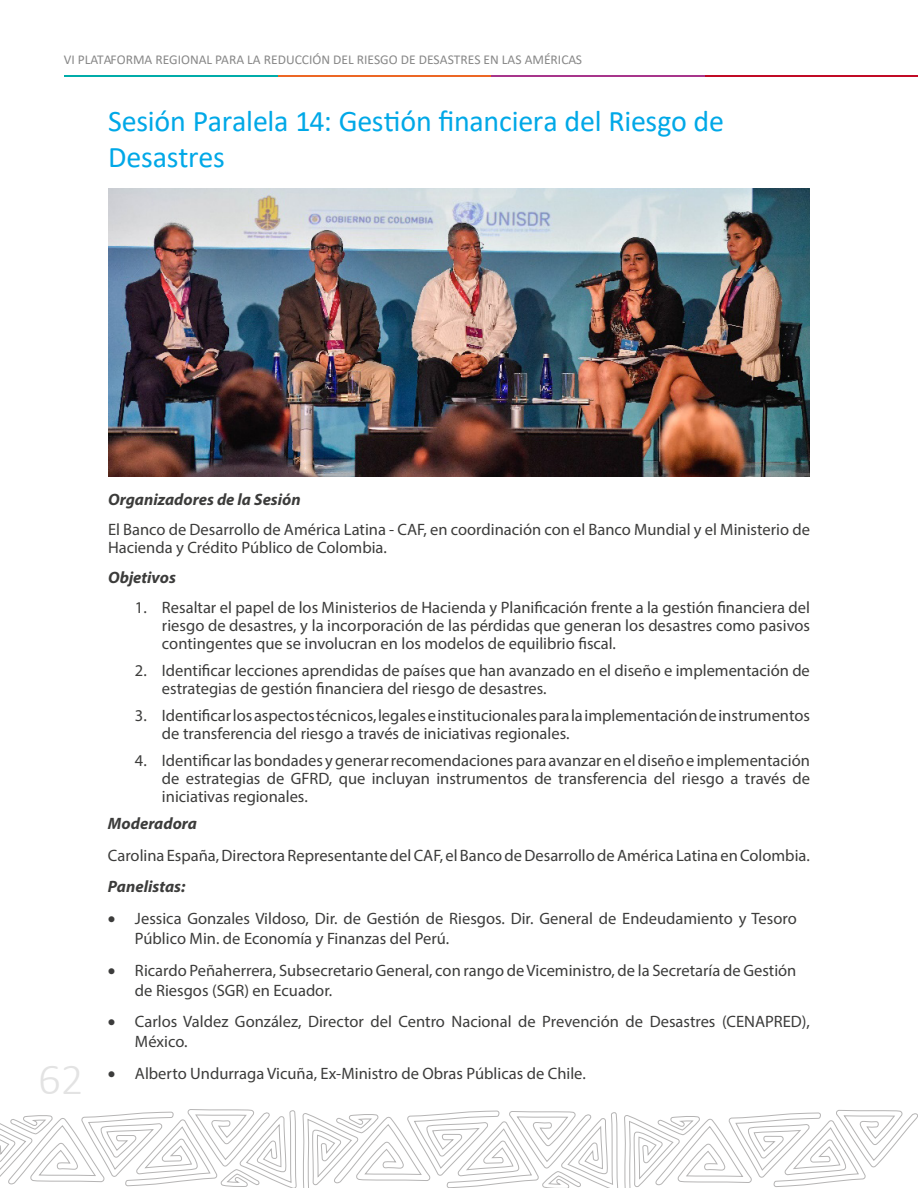
<style>
.page{position:relative;width:918px;height:1188px;background:#fff}
.page>*{position:absolute;margin:0;border:0;box-sizing:border-box;transform-origin:0 0}
.t1{font:300 45px "Calibri";color:#e3e3e3}
.t2{font:30px/36px "Calibri";letter-spacing:-.01em;color:#00a8e7}
.t3{font:16.5px/18px "Myriad Pro";color:#3c3c3b}
.t4{font:italic 700 16.5px "Myriad Pro";color:#3c3c3b}
.t5{font:13.5px "Calibri";color:#878787}
</style>
<div class="page">
<svg style="left:0;top:1109px;width:918px;height:79px"></svg>
<hr style="left:704px;top:76px;width:214px;height:1px;background:#c10a25">
<hr style="left:491px;top:76px;width:213px;height:1px;background:#a7358b">
<hr style="left:277px;top:76px;width:214px;height:1px;background:#ec6725">
<hr style="left:64px;top:76px;width:213px;height:1px;background:#00aca9">
<img style="left:108px;top:188px;width:702px;height:289px">
<p class="t5" style="left:64px;top:50px;width:520px">VI PLATAFORMA REGIONAL PARA LA REDUCCIÓN DEL RIESGO DE DESASTRES EN LAS AMÉRICAS</p>
<h2 class="t2" style="left:108px;top:102px;width:618px">Sesión Paralela 14: Gestión financiera del Riesgo de<br>Desastres</h2>
<h1 class="t1" style="left:38px;top:1051px;width:47px">62</h1>
<p class="t4" style="left:108px;top:488px;width:194px">Organizadores de la Sesión</p>
<p class="t3" style="left:108px;top:520px;width:703px">El Banco de Desarrollo de América Latina - CAF, en coordinación con el Banco Mundial y el Ministerio de<br>Hacienda y Crédito Público de Colombia.</p>
<p class="t4" style="left:108px;top:566px;width:69px">Objetivos</p>
<p class="t3" style="left:162px;top:598px;width:650px;text-align:justify;text-indent:-27px">1. Resaltar el papel de los Ministerios de Hacienda y Planificación frente a la gestión financiera del riesgo de desastres, y la incorporación de las pérdidas que generan los desastres como pasivos contingentes que se involucran en los modelos de equilibrio fiscal.</p>
<p class="t3" style="left:162px;top:661px;width:649px;text-indent:-27px">2. Identificar lecciones aprendidas de países que han avanzado en el diseño e implementación de estrategias de gestión financiera del riesgo de desastres.</p>
<p class="t3" style="left:162px;top:706px;width:650px;text-indent:-27px">3. Identificar los aspectos técnicos, legales e institucionales para la implementación de instrumentos de transferencia del riesgo a través de iniciativas regionales.</p>
<p class="t3" style="left:162px;top:751px;width:650px;text-align:justify;text-indent:-27px">4. Identificar las bondades y generar recomendaciones para avanzar en el diseño e implementación de estrategias de GFRD, que incluyan instrumentos de transferencia del riesgo a través de iniciativas regionales.</p>
<p class="t4" style="left:108px;top:812px;width:91px">Moderadora</p>
<p class="t3" style="left:108px;top:846px;width:703px">Carolina España, Directora Representante del CAF, el Banco de Desarrollo de América Latina en Colombia.</p>
<p class="t4" style="left:108px;top:876px;width:79px">Panelistas:</p>
<p class="t3" style="left:135px;top:908px;width:663px;line-height:19.8px;text-indent:-27px">• Jessica Gonzales Vildoso, Dir. de Gestión de Riesgos. Dir. General de Endeudamiento y Tesoro<br>Público Min. de Economía y Finanzas del Perú.</p>
<p class="t3" style="left:135px;top:960px;width:663px;line-height:19.8px;text-indent:-27px">• Ricardo Peñaherrera, Subsecretario General, con rango de Viceministro, de la Secretaría de Gestión de Riesgos (SGR) en Ecuador.</p>
<p class="t3" style="left:135px;top:1012px;width:676px;line-height:19.8px;text-indent:-27px">• Carlos Valdez González, Director del Centro Nacional de Prevención de Desastres (CENAPRED),<br>México.</p>
<p class="t3" style="left:108px;top:1064px;width:479px">• Alberto Undurraga Vicuña, Ex-Ministro de Obras Públicas de Chile.</p>
</div>
